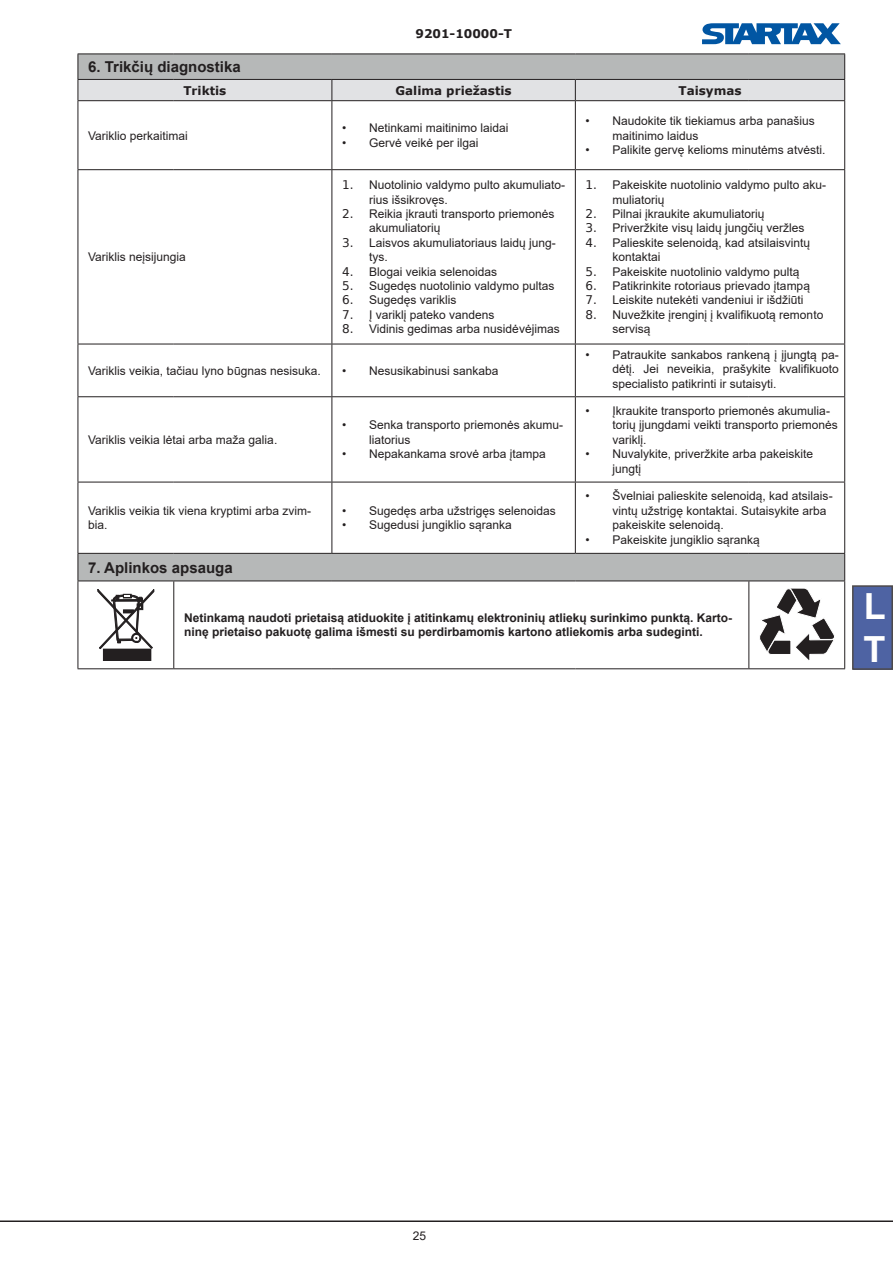
<style>
.page{position:relative;width:893px;height:1263px;background:#fff}
.page>*{position:absolute;margin:0;border:0;box-sizing:border-box;transform-origin:0 0}
.t1{font:700 36px/43.2px "Arial";color:#fff}
.t2{font:700 15px "Arial";color:#231f20}
.t3{font:12px/14.4px "Arial";color:#231f20}
.t4{font:700 12px/14.4px "Arial";color:#231f20}
.t5{font:700 12px "Verdana";color:#231f20}
.s1{font-family:"DejaVu Sans"}
</style>
<div class="page">
<div style="left:853px;top:586px;width:39px;height:83px;background:#4e63a3"></div>
<div style="left:852px;top:585px;width:41px;height:85px;border:2px solid #231f20"></div>
<hr style="left:0;top:1220px;width:893px;height:2px;background:#231f20">
<svg style="left:79px;top:101px;width:765px;height:567px"></svg>
<svg style="left:78px;top:54px;width:767px;height:46px;background:#c3c5c5"></svg>
<hr style="left:78px;top:100px;width:96px;height:1px;background:#231f20">
<hr style="left:78px;top:101px;width:1px;height:68px;background:#231f20">
<hr style="left:174px;top:100px;width:158px;height:1px;background:#231f20">
<hr style="left:332px;top:100px;width:243px;height:1px;background:#231f20">
<hr style="left:332px;top:101px;width:1px;height:68px;background:#231f20">
<hr style="left:575px;top:100px;width:174px;height:1px;background:#231f20">
<hr style="left:575px;top:101px;width:1px;height:68px;background:#231f20">
<hr style="left:749px;top:100px;width:96px;height:1px;background:#231f20">
<hr style="left:844px;top:101px;width:1px;height:68px;background:#231f20">
<hr style="left:78px;top:169px;width:96px;height:1px;background:#231f20">
<hr style="left:78px;top:170px;width:1px;height:174px;background:#231f20">
<hr style="left:174px;top:169px;width:158px;height:1px;background:#231f20">
<hr style="left:332px;top:169px;width:243px;height:1px;background:#231f20">
<hr style="left:332px;top:170px;width:1px;height:174px;background:#231f20">
<hr style="left:575px;top:169px;width:174px;height:1px;background:#231f20">
<hr style="left:575px;top:170px;width:1px;height:174px;background:#231f20">
<hr style="left:749px;top:169px;width:96px;height:1px;background:#231f20">
<hr style="left:844px;top:170px;width:1px;height:174px;background:#231f20">
<hr style="left:78px;top:344px;width:96px;height:1px;background:#231f20">
<hr style="left:78px;top:344px;width:1px;height:52px;background:#231f20">
<hr style="left:174px;top:344px;width:158px;height:1px;background:#231f20">
<hr style="left:332px;top:344px;width:243px;height:1px;background:#231f20">
<hr style="left:332px;top:344px;width:1px;height:52px;background:#231f20">
<hr style="left:575px;top:344px;width:174px;height:1px;background:#231f20">
<hr style="left:575px;top:344px;width:1px;height:52px;background:#231f20">
<hr style="left:749px;top:344px;width:96px;height:1px;background:#231f20">
<hr style="left:844px;top:344px;width:1px;height:52px;background:#231f20">
<hr style="left:78px;top:396px;width:96px;height:1px;background:#231f20">
<hr style="left:78px;top:397px;width:1px;height:85px;background:#231f20">
<hr style="left:174px;top:396px;width:158px;height:1px;background:#231f20">
<hr style="left:332px;top:396px;width:243px;height:1px;background:#231f20">
<hr style="left:332px;top:397px;width:1px;height:85px;background:#231f20">
<hr style="left:575px;top:396px;width:174px;height:1px;background:#231f20">
<hr style="left:575px;top:397px;width:1px;height:85px;background:#231f20">
<hr style="left:749px;top:396px;width:96px;height:1px;background:#231f20">
<hr style="left:844px;top:397px;width:1px;height:85px;background:#231f20">
<hr style="left:78px;top:482px;width:96px;height:1px;background:#231f20">
<hr style="left:78px;top:482px;width:1px;height:71px;background:#231f20">
<hr style="left:174px;top:482px;width:158px;height:1px;background:#231f20">
<hr style="left:332px;top:482px;width:243px;height:1px;background:#231f20">
<hr style="left:332px;top:482px;width:1px;height:71px;background:#231f20">
<hr style="left:575px;top:482px;width:174px;height:1px;background:#231f20">
<hr style="left:575px;top:482px;width:1px;height:71px;background:#231f20">
<hr style="left:749px;top:482px;width:96px;height:1px;background:#231f20">
<hr style="left:844px;top:482px;width:1px;height:71px;background:#231f20">
<hr style="left:78px;top:553px;width:96px;height:1px;background:#231f20">
<svg style="left:78px;top:554px;width:1px;height:26px"></svg>
<hr style="left:174px;top:553px;width:158px;height:1px;background:#231f20">
<hr style="left:332px;top:553px;width:243px;height:1px;background:#231f20">
<hr style="left:575px;top:553px;width:174px;height:1px;background:#231f20">
<hr style="left:749px;top:553px;width:96px;height:1px;background:#231f20">
<svg style="left:844px;top:554px;width:1px;height:26px"></svg>
<hr style="left:78px;top:580px;width:96px;height:1px;background:#231f20">
<hr style="left:78px;top:581px;width:1px;height:87px;background:#231f20">
<hr style="left:174px;top:580px;width:158px;height:1px;background:#231f20">
<hr style="left:173px;top:581px;width:1px;height:87px;background:#231f20">
<hr style="left:332px;top:580px;width:243px;height:1px;background:#231f20">
<hr style="left:575px;top:580px;width:174px;height:1px;background:#231f20">
<hr style="left:749px;top:580px;width:96px;height:1px;background:#231f20">
<hr style="left:748px;top:581px;width:1px;height:87px;background:#231f20">
<hr style="left:844px;top:581px;width:1px;height:87px;background:#231f20">
<hr style="left:78px;top:668px;width:96px;height:1px;background:#231f20">
<hr style="left:174px;top:668px;width:158px;height:1px;background:#231f20">
<hr style="left:332px;top:668px;width:243px;height:1px;background:#231f20">
<hr style="left:575px;top:668px;width:174px;height:1px;background:#231f20">
<hr style="left:749px;top:668px;width:96px;height:1px;background:#231f20">
<svg style="left:758px;top:579px;width:77px;height:84px"></svg>
<div style="left:103px;top:649px;width:48px;height:11px;background:#231f20"></div>
<div style="left:103px;top:649px;width:48px;height:12px;border:1px solid #231f20"></div>
<svg style="left:98px;top:589px;width:56px;height:60px"></svg>
<svg style="left:702px;top:23px;width:139px;height:21px"></svg>
<p class="t5" style="left:415px;top:25px;width:98px">9201-10000-T</p>
<p class="t2" style="left:88px;top:56px;width:154px">6. Trikčių diagnostika</p>
<p class="t5" style="left:183px;top:82px;width:44px">Triktis</p>
<p class="t5" style="left:396px;top:82px;width:118px">Galima priežastis</p>
<p class="t5" style="left:678px;top:82px;width:65px">Taisymas</p>
<p class="t3" style="left:88px;top:128px;width:101px">Variklio perkaitimai</p>
<p class="t3" style="left:613px;top:114px;width:204px;text-indent:-27px">• Naudokite tik tiekiamus arba panašius maitinimo laidus</p>
<p class="t3" style="left:586px;top:142px;width:241px">• Palikite gervę kelioms minutėms atvėsti.</p>
<p class="t3" style="left:342px;top:121px;width:168px">• Netinkami maitinimo laidai</p>
<p class="t3" style="left:342px;top:135px;width:138px">• Gervė veikė per ilgai</p>
<p class="t3" style="left:88px;top:250px;width:99px">Variklis neįsijungia</p>
<p class="t3" style="left:369px;top:178px;width:198px;text-indent:-27px"><span class="s1">1.</span> Nuotolinio valdymo pulto akumuliato&shy;rius išsikrovęs.</p>
<p class="t3" style="left:369px;top:207px;width:187px;text-indent:-27px"><span class="s1">2.</span> Reikia įkrauti transporto priemonės akumuliatorių</p>
<p class="t3" style="left:369px;top:235px;width:188px;text-indent:-27px"><span class="s1">3.</span> Laisvos akumuliatoriaus laidų jung&shy;tys.</p>
<p class="t3" style="left:342px;top:264px;width:157px"><span class="s1">4.</span> Blogai veikia selenoidas</p>
<p class="t3" style="left:342px;top:279px;width:214px"><span class="s1">5.</span> Sugedęs nuotolinio valdymo pultas</p>
<p class="t3" style="left:342px;top:293px;width:116px"><span class="s1">6.</span> Sugedęs variklis</p>
<p class="t3" style="left:342px;top:307px;width:154px"><span class="s1">7.</span> Į variklį pateko vandens</p>
<p class="t3" style="left:342px;top:322px;width:219px"><span class="s1">8.</span> Vidinis gedimas arba nusidėvėjimas</p>
<p class="t3" style="left:88px;top:363px;width:234px">Variklis veikia, tačiau lyno būgnas nesisuka.</p>
<p class="t3" style="left:342px;top:363px;width:158px">• Nesusikabinusi sankaba</p>
<p class="t3" style="left:88px;top:432px;width:191px">Variklis veikia lėtai arba maža galia.</p>
<p class="t3" style="left:369px;top:418px;width:196px;text-indent:-27px">• Senka transporto priemonės akumu&shy;liatorius</p>
<p class="t3" style="left:342px;top:447px;width:205px">• Nepakankama srovė arba įtampa</p>
<p class="t3" style="left:88px;top:503px;width:225px">Variklis veikia tik viena kryptimi arba zvim&shy;bia.</p>
<p class="t3" style="left:342px;top:503px;width:215px">• Sugedęs arba užstrigęs selenoidas</p>
<p class="t3" style="left:342px;top:518px;width:171px">• Sugedusi jungiklio sąranka</p>
<p class="t3" style="left:613px;top:178px;width:215px;text-indent:-27px"><span class="s1">1.</span> Pakeiskite nuotolinio valdymo pulto aku&shy;muliatorių</p>
<p class="t3" style="left:586px;top:207px;width:181px"><span class="s1">2.</span> Pilnai įkraukite akumuliatorių</p>
<p class="t3" style="left:586px;top:221px;width:221px"><span class="s1">3.</span> Priveržkite visų laidų jungčių veržles</p>
<p class="t3" style="left:613px;top:235px;width:199px;text-indent:-27px"><span class="s1">4.</span> Palieskite selenoidą, kad atsilaisvintų kontaktai</p>
<p class="t3" style="left:586px;top:264px;width:215px"><span class="s1">5.</span> Pakeiskite nuotolinio valdymo pultą</p>
<p class="t3" style="left:586px;top:279px;width:226px"><span class="s1">6.</span> Patikrinkite rotoriaus prievado įtampą</p>
<p class="t3" style="left:586px;top:293px;width:219px"><span class="s1">7.</span> Leiskite nutekėti vandeniui ir išdžiūti</p>
<p class="t3" style="left:613px;top:307px;width:212px;text-indent:-27px"><span class="s1">8.</span> Nuvežkite įrenginį į kvalifikuotą remonto servisą</p>
<p class="t3" style="left:613px;top:347px;width:228px;text-align:justify;text-indent:-27px">• Patraukite sankabos rankeną į įjungtą pa&shy;dėtį. Jei neveikia, prašykite kvalifikuoto specialisto patikrinti ir sutaisyti.</p>
<p class="t3" style="left:613px;top:403px;width:227px;text-indent:-27px">• Įkraukite transporto priemonės akumulia&shy;torių įjungdami veikti transporto priemonės variklį.</p>
<p class="t3" style="left:613px;top:447px;width:202px;text-indent:-27px">• Nuvalykite, priveržkite arba pakeiskite jungtį</p>
<p class="t3" style="left:612px;top:489px;width:222px;text-indent:-27px">• Švelniai palieskite selenoidą, kad atsilais&shy;vintų užstrigę kontaktai. Sutaisykite arba pakeiskite selenoidą.</p>
<p class="t3" style="left:585px;top:532px;width:176px">• Pakeiskite jungiklio sąranką</p>
<p class="t2" style="left:88px;top:557px;width:146px">7. Aplinkos apsauga</p>
<p class="t4" style="left:184px;top:611px;width:550px">Netinkamą naudoti prietaisą atiduokite į atitinkamų elektroninių atliekų surinkimo punktą. Karto&shy;ninę prietaiso pakuotę galima išmesti su perdirbamomis kartono atliekomis arba sudeginti.</p>
<h1 class="t1" style="left:864px;top:585px;width:24px">L<br>T</h1>
<p class="t3" style="left:413px;top:1229px;width:15px">25</p>
</div>
